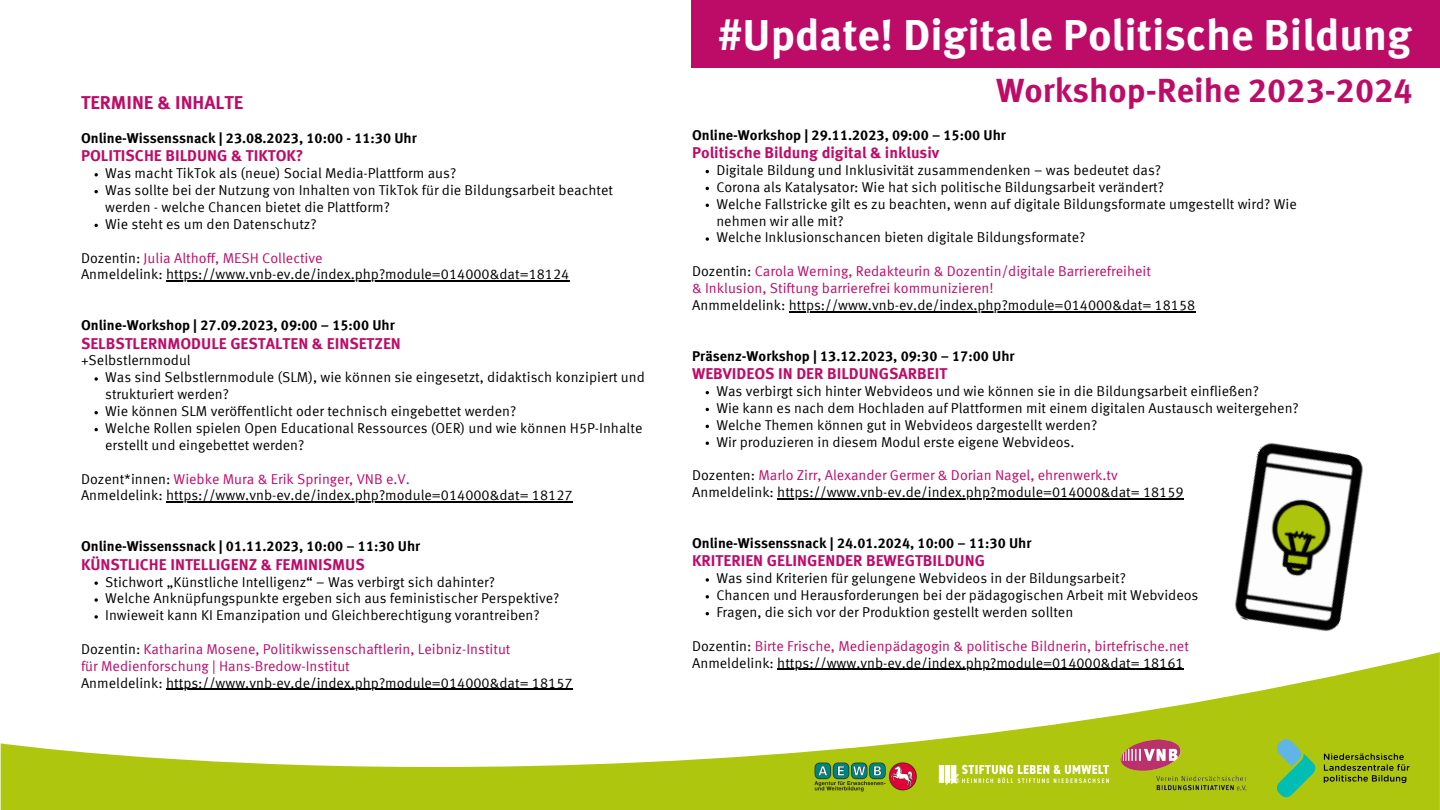
<style>
.page{position:relative;width:1440px;height:810px;background:#fff}
.page>*{position:absolute;margin:0;border:0;box-sizing:border-box;transform-origin:0 0}
.t1{font:700 43.58px "Meta Offc";color:#fff}
.t2{font:700 33.67px "Meta Offc";color:#bd0b68}
.t3{font:700 18.75px "Meta Offc";color:#bd0b68}
.t4{font:700 15.75px "Meta Offc";color:#bd0b68}
.t5{font:14.25px/16.9px "Meta Offc Norm";color:#000}
.t6{font:14.25px "Meta Offc Norm";color:#bd0b68}
.t7{font:700 14.25px "Meta Offc";color:#000}
.s1{color:#000}
</style>
<div class="page">
<div style="left:691px;top:0;width:749px;height:67px;background:#bd0b68"></div>
<svg style="left:1px;top:652px;width:1439px;height:158px"></svg>
<svg style="left:1277px;top:739px;width:38px;height:58px;background:#63bf6f"></svg>
<svg style="left:1324px;top:753px;width:86px;height:30px;background:#889a0b"></svg>
<img style="left:1118px;top:738px;width:129px;height:52px">
<img style="left:815px;top:762px;width:102px;height:30px">
<img style="left:1196px;top:443px;width:205px;height:211px">
<img style="left:931px;top:757px;width:187px;height:35px">
<svg style="left:706px;top:237px;width:3px;height:4px"></svg>
<svg style="left:706px;top:578px;width:3px;height:4px"></svg>
<hr style="left:789px;top:311px;width:406px;height:1px;background:#000">
<hr style="left:777px;top:498px;width:407px;height:2px;background:#000">
<hr style="left:777px;top:669px;width:407px;height:1px;background:#000">
<svg style="left:94px;top:173px;width:4px;height:3px"></svg>
<svg style="left:94px;top:190px;width:4px;height:3px"></svg>
<svg style="left:94px;top:224px;width:4px;height:3px"></svg>
<svg style="left:94px;top:377px;width:4px;height:4px"></svg>
<svg style="left:94px;top:411px;width:4px;height:3px"></svg>
<svg style="left:94px;top:428px;width:4px;height:3px"></svg>
<svg style="left:94px;top:581px;width:4px;height:4px"></svg>
<svg style="left:94px;top:598px;width:4px;height:4px"></svg>
<svg style="left:94px;top:615px;width:4px;height:4px"></svg>
<hr style="left:166px;top:281px;width:403px;height:1px;background:#000">
<hr style="left:166px;top:502px;width:407px;height:1px;background:#000">
<hr style="left:166px;top:689px;width:407px;height:1px;background:#000">
<p class="t3" style="left:81px;top:95px;width:164px">TERMINE &amp; INHALTE</p>
<p class="t7" style="left:81px;top:132px;width:337px">Online-Wissenssnack | 23.08.2023, 10:00 - 11:30 Uhr</p>
<p class="t4" style="left:81px;top:149px;width:224px">POLITISCHE BILDUNG &amp; TIKTOK?</p>
<p class="t5" style="left:105px;top:166px;width:353px">Was macht TikTok als (neue) Social Media-Plattform aus?</p>
<p class="t5" style="left:105px;top:183px;width:509px">Was sollte bei der Nutzung von Inhalten von TikTok für die Bildungsarbeit beachtet werden - welche Chancen bietet die Plattform?</p>
<p class="t5" style="left:105px;top:217px;width:213px">Wie steht es um den Datenschutz?</p>
<p class="t6" style="left:81px;top:252px;width:243px"><span class="s1">Dozentin:</span> Julia Althoff, MESH Collective</p>
<p class="t5" style="left:81px;top:267px;width:490px">Anmeldelink: https://www.vnb-ev.de/index.php?module=014000&amp;dat=18124</p>
<p class="t7" style="left:81px;top:319px;width:315px">Online-Workshop | 27.09.2023, 09:00 – 15:00 Uhr</p>
<p class="t4" style="left:81px;top:337px;width:321px">SELBSTLERNMODULE GESTALTEN &amp; EINSETZEN</p>
<p class="t5" style="left:81px;top:353px;width:111px">+Selbstlernmodul</p>
<p class="t5" style="left:105px;top:370px;width:541px">Was sind Selbstlernmodule (SLM), wie können sie eingesetzt, didaktisch konzipiert und strukturiert werden?</p>
<p class="t5" style="left:105px;top:404px;width:413px">Wie können SLM veröffentlicht oder technisch eingebettet werden?</p>
<p class="t5" style="left:105px;top:421px;width:539px">Welche Rollen spielen Open Educational Ressources (OER) und wie können H5P-Inhalte erstellt und eingebettet werden?</p>
<p class="t6" style="left:81px;top:473px;width:330px"><span class="s1">Dozent*innen:</span> Wiebke Mura &amp; Erik Springer, VNB e.V.</p>
<p class="t5" style="left:81px;top:488px;width:493px">Anmeldelink: https://www.vnb-ev.de/index.php?module=014000&amp;dat= 18127</p>
<p class="t7" style="left:81px;top:540px;width:341px">Online-Wissenssnack | 01.11.2023, 10:00 – 11:30 Uhr</p>
<p class="t4" style="left:81px;top:558px;width:285px">KÜNSTLICHE INTELLIGENZ &amp; FEMINISMUS</p>
<p class="t5" style="left:105px;top:574px;width:391px">Stichwort „Künstliche Intelligenz“ – Was verbirgt sich dahinter?</p>
<p class="t5" style="left:105px;top:591px;width:456px">Welche Anknüpfungspunkte ergeben sich aus feministischer Perspektive?</p>
<p class="t5" style="left:105px;top:608px;width:436px">Inwieweit kann KI Emanzipation und Gleichberechtigung vorantreiben?</p>
<p class="t6" style="left:81px;top:643px;width:431px"><span class="s1">Dozentin:</span> Katharina Mosene, Politikwissenschaftlerin, Leibniz-Institut</p>
<p class="t6" style="left:81px;top:660px;width:270px">für Medienforschung | Hans-Bredow-Institut</p>
<p class="t5" style="left:81px;top:676px;width:493px">Anmeldelink: https://www.vnb-ev.de/index.php?module=014000&amp;dat= 18157</p>
<p class="t1" style="left:718px;top:17px;width:696px">#Update! Digitale Politische Bildung</p>
<p class="t2" style="left:996px;top:76px;width:418px">Workshop-Reihe 2023-2024</p>
<p class="t7" style="left:692px;top:129px;width:315px">Online-Workshop | 29.11.2023, 09:00 – 15:00 Uhr</p>
<p class="t4" style="left:692px;top:146px;width:249px">Politische Bildung digital &amp; inklusiv</p>
<p class="t5" style="left:716px;top:163px;width:446px">Digitale Bildung und Inklusivität zusammendenken – was bedeutet das?</p>
<p class="t5" style="left:716px;top:180px;width:449px">Corona als Katalysator: Wie hat sich politische Bildungsarbeit verändert?</p>
<p class="t5" style="left:716px;top:197px;width:582px">Welche Fallstricke gilt es zu beachten, wenn auf digitale Bildungsformate umgestellt wird? Wie nehmen wir alle mit?</p>
<p class="t5" style="left:716px;top:230px;width:371px">Welche Inklusionschancen bieten digitale Bildungsformate?</p>
<p class="t6" style="left:692px;top:265px;width:460px"><span class="s1">Dozentin:</span> Carola Werning, Redakteurin &amp; Dozentin/digitale Barrierefreiheit</p>
<p class="t6" style="left:692px;top:282px;width:303px">&amp; Inklusion, Stiftung barrierefrei kommunizieren!</p>
<p class="t5" style="left:692px;top:298px;width:505px">Anmmeldelink: https://www.vnb-ev.de/index.php?module=014000&amp;dat= 18158</p>
<p class="t7" style="left:692px;top:350px;width:324px">Präsenz-Workshop | 13.12.2023, 09:30 – 17:00 Uhr</p>
<p class="t4" style="left:692px;top:367px;width:257px">WEBVIDEOS IN DER BILDUNGSARBEIT</p>
<p class="t5" style="left:716px;top:384px;width:544px">Was verbirgt sich hinter Webvideos und wie können sie in die Bildungsarbeit einfließen?</p>
<p class="t5" style="left:716px;top:401px;width:584px">Wie kann es nach dem Hochladen auf Plattformen mit einem digitalen Austausch weitergehen?</p>
<p class="t5" style="left:716px;top:418px;width:382px">Welche Themen können gut in Webvideos dargestellt werden?</p>
<p class="t5" style="left:716px;top:435px;width:360px">Wir produzieren in diesem Modul erste eigene Webvideos.</p>
<p class="t6" style="left:692px;top:470px;width:427px"><span class="s1">Dozenten:</span> Marlo Zirr, Alexander Germer &amp; Dorian Nagel, ehrenwerk.tv</p>
<p class="t5" style="left:692px;top:485px;width:493px">Anmeldelink: https://www.vnb-ev.de/index.php?module=014000&amp;dat= 18159</p>
<p class="t7" style="left:692px;top:537px;width:341px">Online-Wissenssnack | 24.01.2024, 10:00 – 11:30 Uhr</p>
<p class="t4" style="left:692px;top:555px;width:294px">KRITERIEN GELINGENDER BEWEGTBILDUNG</p>
<p class="t5" style="left:716px;top:571px;width:411px">Was sind Kriterien für gelungene Webvideos in der Bildungsarbeit?</p>
<p class="t5" style="left:716px;top:588px;width:484px">Chancen und Herausforderungen bei der pädagogischen Arbeit mit Webvideos</p>
<p class="t5" style="left:716px;top:605px;width:358px">Fragen, die sich vor der Produktion gestellt werden sollten</p>
<p class="t6" style="left:692px;top:640px;width:498px"><span class="s1">Dozentin:</span> Birte Frische, Medienpädagogin &amp; politische Bildnerin, birtefrische.net</p>
<p class="t5" style="left:692px;top:656px;width:493px">Anmeldelink: https://www.vnb-ev.de/index.php?module=014000&amp;dat= 18161</p>
</div>
